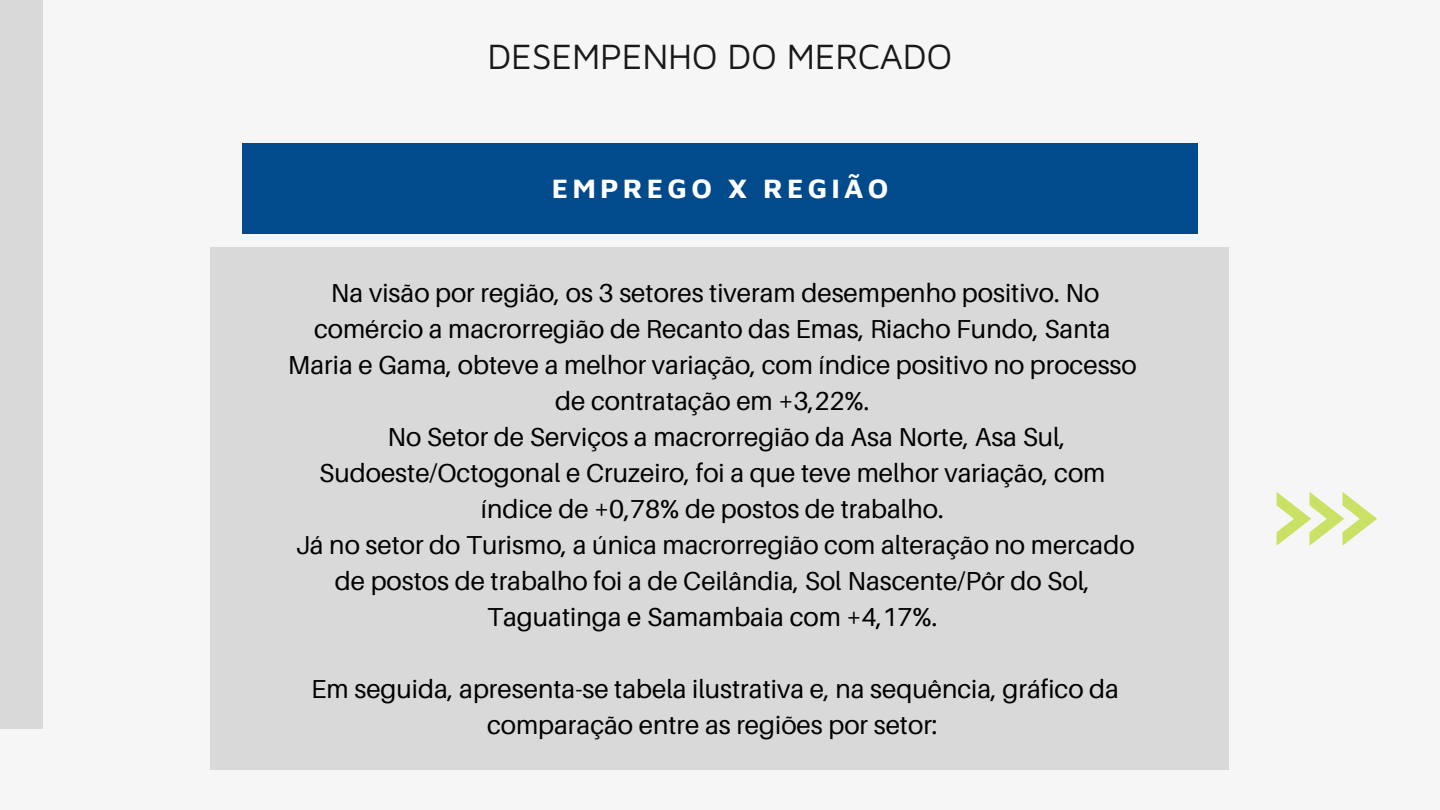
<style>
.page{position:relative;width:1440px;height:810px;background:#f6f6f6}
.page>*{position:absolute;margin:0;border:0;box-sizing:border-box;transform-origin:0 0}
.t1{font:36.1px "Maven Pro";letter-spacing:-.01em;color:#191919}
.t2{font:700 27.9px "Maven Pro";letter-spacing:.15em;color:#fff}
.t3{font:26px/36px "Aileron";color:#000;text-align:center}
</style>
<div class="page">
<div style="left:0;top:0;width:43px;height:729px;background:#d9d9d9"></div>
<div style="left:211px;top:247px;width:1018px;height:523px;background:#d9d9d9"></div>
<div style="left:242px;top:143px;width:956px;height:91px;background:#014b8d"></div>
<svg style="left:1277px;top:492px;width:100px;height:54px"></svg>
<h1 class="t1" style="left:488px;top:34px;width:466px">DESEMPENHO DO MERCADO</h1>
<p class="t2" style="left:552px;top:172px;width:338px">EMPREGO X REGIÃO</p>
<p class="t3" style="left:331px;top:275px;width:770px">Na visão por região, os 3 setores tiveram desempenho positivo. No</p>
<p class="t3" style="left:314px;top:311px;width:798px">comércio a macrorregião de Recanto das Emas, Riacho Fundo, Santa</p>
<p class="t3" style="left:288px;top:347px;width:850px">Maria e Gama, obteve a melhor variação, com índice positivo no processo</p>
<p class="t3" style="left:555px;top:383px;width:316px">de contratação em +3,22%.</p>
<p class="t3" style="left:387px;top:419px;width:680px">No Setor de Serviços a macrorregião da Asa Norte, Asa Sul,</p>
<p class="t3" style="left:319px;top:455px;width:788px">Sudoeste/Octogonal e Cruzeiro, foi a que teve melhor variação, com</p>
<p class="t3" style="left:481px;top:491px;width:464px">índice de +0,78% de postos de trabalho.</p>
<p class="t3" style="left:296px;top:527px;width:840px">Já no setor do Turismo, a única macrorregião com alteração no mercado</p>
<p class="t3" style="left:335px;top:563px;width:756px">de postos de trabalho foi a de Ceilândia, Sol Nascente/Pôr do Sol,</p>
<p class="t3" style="left:487px;top:599px;width:452px">Taguatinga e Samambaia com +4,17%.</p>
<p class="t3" style="left:311px;top:671px;width:809px">Em seguida, apresenta-se tabela ilustrativa e, na sequência, gráfico da comparação entre as regiões por setor:</p>
</div>
